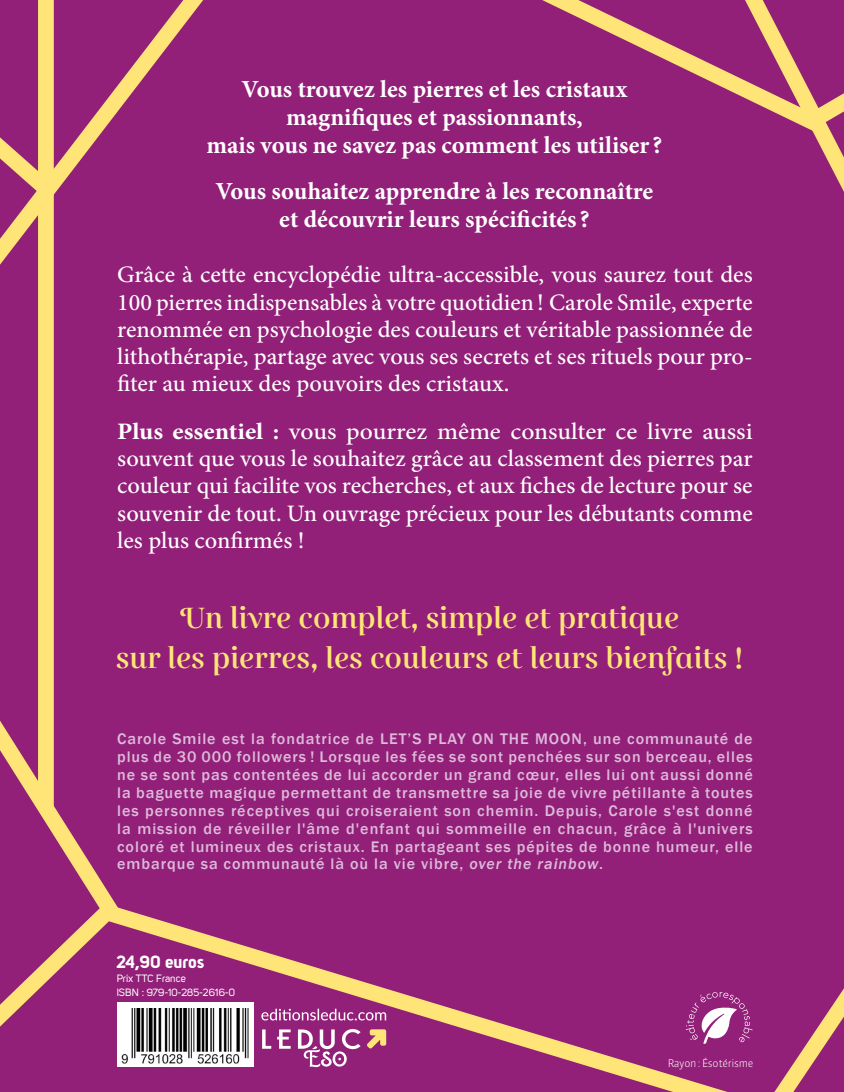
<style>
.page{position:relative;width:844px;height:1092px;background:#fff}
.page>*{position:absolute;margin:0;border:0;box-sizing:border-box;transform-origin:0 0}
.t1{font:600 29.75px/40.2px "Gabriela Alt";color:#ffe477;text-align:center}
.t2{font:700 24.5px/28px "Minion Pro";color:#fff;text-align:center}
.t3{font:500 23.62px/27.1px "Minion Pro";color:#fff;text-align:justify}
.t4{font:500 23.62px/27.1px "Minion Pro";color:#fff;text-align:justify;scale:1.08 1}
.t5{font:17.5px "Uni Sans Bold";color:#fff}
.t6{font:500 15.75px/17.8px "Franklin Gothic";letter-spacing:.06em;color:#ddbada;text-align:justify}
.t7{font:10.5px/14px "Uni Sans Regular";color:#fff}
.t8{font:300 10.5px "Sanuk";letter-spacing:-.03em;color:#fff}
.s1{font-weight:700}
.s2{font-style:italic}
</style>
<div class="page">
<div style="left:0;top:0;width:843px;height:1091px;background:#921f78"></div>
<svg style="left:0;top:721px;width:106px;height:167px"></svg>
<svg style="left:0;top:0;width:203px;height:265px"></svg>
<svg style="left:542px;top:0;width:99px;height:48px"></svg>
<svg style="left:641px;top:0;width:202px;height:190px"></svg>
<svg style="left:131px;top:911px;width:712px;height:180px"></svg>
<div style="left:38px;top:0;width:16px;height:806px;background:#ffe477"></div>
<img style="left:131px;top:1008px;width:119px;height:57px">
<svg style="left:366px;top:1029px;width:20px;height:19px"></svg>
<svg style="left:0;top:0;width:68px;height:211px"></svg>
<svg style="left:0;top:888px;width:131px;height:204px"></svg>
<svg style="left:793px;top:0;width:51px;height:141px"></svg>
<p class="t2" style="left:206px;top:75px;width:457px">Vous trouvez les pierres et les cristaux magnifiques et passionnants,<br>mais vous ne savez pas comment les utiliser ?</p>
<p class="t2" style="left:215px;top:177px;width:439px">Vous souhaitez apprendre à les reconnaître et découvrir leurs spécificités?</p>
<p class="t3" style="left:117px;top:261px;width:636px">Grâce à cette encyclopédie ultra-accessible, vous saurez tout des 100 pierres indispensables à votre quotidien ! Carole Smile, experte renommée en psychologie des couleurs et véritable passionnée de lithothérapie, partage avec vous ses secrets et ses rituels pour pro&shy;fiter au mieux des pouvoirs des cristaux.</p>
<p class="t4" style="left:117px;top:418px;width:589px"><span class="s1">Plus essentiel :</span> vous pourrez même consulter ce livre aussi souvent que vous le souhaitez grâce au classement des pierres par couleur qui facilite vos recherches, et aux fiches de lecture pour se souvenir de tout. Un ouvrage précieux pour les débutants comme les plus confirmés !</p>
<p class="t1" style="left:116px;top:599px;width:628px">Un livre complet, simple et pratique<br>sur les pierres, les couleurs et leurs bienfaits !</p>
<p class="t6" style="left:117px;top:730px;width:637px">Carole Smile est la fondatrice de LET’S PLAY ON THE MOON, une communauté de plus de 30 000 followers ! Lorsque les fées se sont penchées sur son berceau, elles ne se sont pas contentées de lui accorder un grand cœur, elles lui ont aussi donné la baguette magique permettant de transmettre sa joie de vivre pétillante à toutes les personnes réceptives qui croiseraient son chemin. Depuis, Carole s'est donné la mission de réveiller l'âme d'enfant qui sommeille en chacun, grâce à l'univers coloré et lumineux des cristaux. En partageant ses pépites de bonne humeur, elle embarque sa communauté là où la vie vibre, <span class="s2">over the rainbow</span>.</p>
<p class="t5" style="left:117px;top:951px;width:89px">24,90 euros</p>
<p class="t7" style="left:117px;top:971px;width:120px">Prix TTC France<br>ISBN : 979-10-285-2616-0</p>
<p class="t8" style="left:667px;top:1056px;width:87px">Rayon : Ésotérisme</p>
</div>
